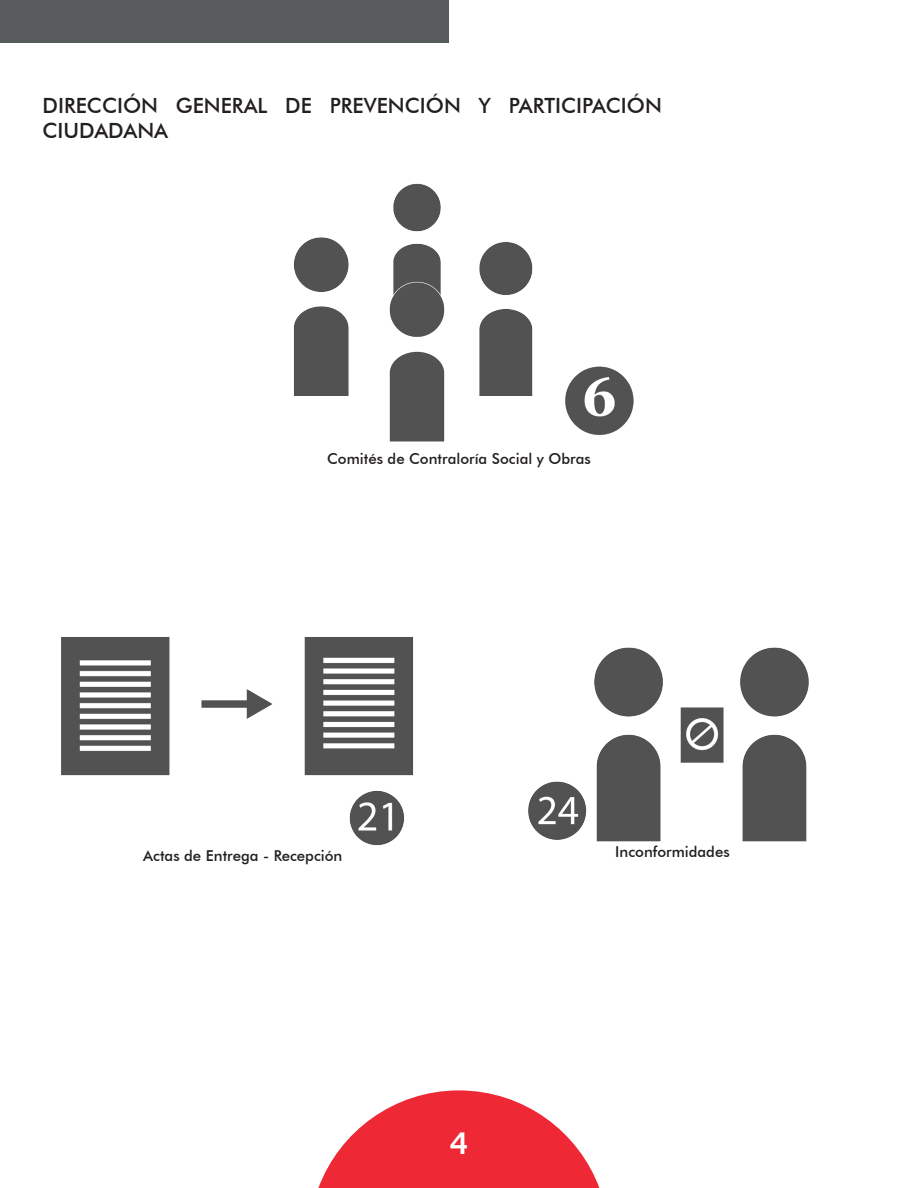
<style>
.page{position:relative;width:918px;height:1188px;background:#fff}
.page>*{position:absolute;margin:0;border:0;box-sizing:border-box;transform-origin:0 0}
.t1{font:600 30px "Lucida Sans";color:#fff}
.t2{font:500 21px/25.2px "Futura BT";color:#231f20}
.t3{font:500 15px "Futura BT";color:#231f20}
</style>
<div class="page">
<div style="left:0;top:0;width:448px;height:43px;background:#585b5c"></div>
<svg style="left:318px;top:1090px;width:282px;height:98px"></svg>
<img style="left:294px;top:183px;width:340px;height:259px">
<img style="left:61px;top:637px;width:352px;height:209px">
<img style="left:528px;top:647px;width:281px;height:194px">
<p class="t2" style="left:43px;top:92px;width:621px">DIRECCIÓN GENERAL DE PREVENCIÓN Y PARTICIPACIÓN<br>CIUDADANA</p>
<p class="t3" style="left:327px;top:449px;width:265px">Comités de Contraloría Social y Obras</p>
<p class="t3" style="left:143px;top:847px;width:201px">Actas de Entrega - Recepción</p>
<p class="t3" style="left:615px;top:843px;width:116px">Inconformidades</p>
<p class="t1" style="left:449px;top:1126px;width:21px">4</p>
</div>
